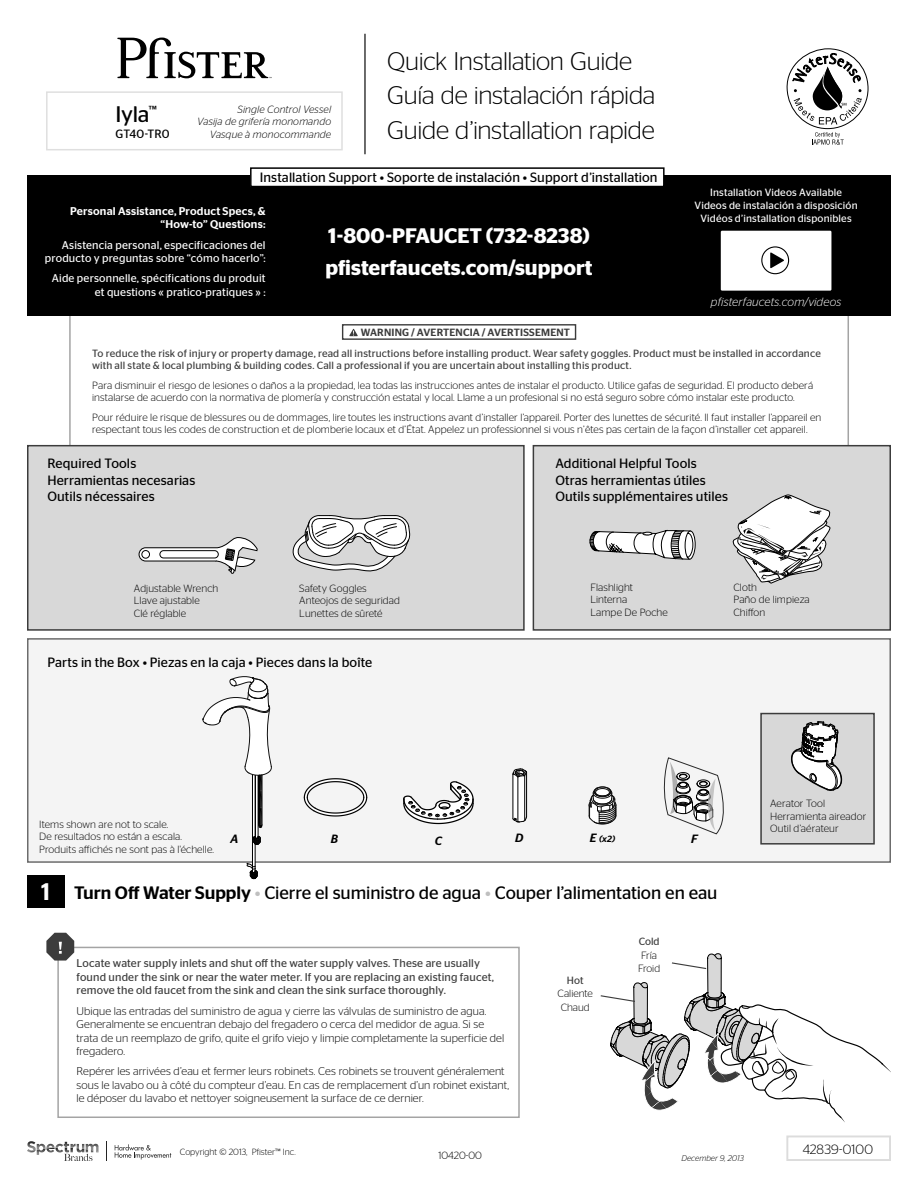
<style>
.page{position:relative;width:918px;height:1188px;background:#fff}
.page>*{position:absolute;margin:0;border:0;box-sizing:border-box;transform-origin:0 0}
.t1{font:300 25.5px "Stag Sans";letter-spacing:-.015em;color:#000}
.t2{font:500 24px "Stag Sans";color:#fff}
.t3{font:22.5px "Stag Sans";color:#000}
.t4{font:600 21px "Stag Sans";color:#fff}
.t5{font:18px "Stag Sans";letter-spacing:-.005em;color:#000}
.t6{font:13.5px/16.2px "Stag Sans";letter-spacing:.005em;color:#000}
.t7{font:300 13.5px "Stag Sans";letter-spacing:.005em;color:#000}
.t8{font:italic 300 12px "Stag Sans";letter-spacing:.01em;color:#fff}
.t9{font:12px "Stag Sans";color:#000}
.t10{font:italic 500 12px "Stag Sans";color:#000}
.t11{font:300 11.25px/13.5px "Stag Sans";letter-spacing:.005em;color:#000}
.t12{font:11.25px/13.5px "Stag Sans";letter-spacing:.01em;color:#3c3c3c}
.t13{font:11.25px/13.5px "Stag Sans";letter-spacing:.015em;color:#fff;text-align:right}
.t14{font:500 11.25px/13.5px "Stag Sans";letter-spacing:.02em;color:#fff;text-align:right}
.t15{font:300 10.5px/12.6px "Stag Sans";letter-spacing:.01em;color:#000}
.t16{font:10.5px/12.6px "Stag Sans";letter-spacing:.015em;color:#3c3c3c}
.t17{font:10.5px/12.6px "Stag Sans";letter-spacing:.015em;color:#fff;text-align:center}
.t18{font:italic 300 10.5px/12.6px "Stag Sans";letter-spacing:.015em;color:#000;text-align:right}
.t19{font:500 10.5px "Stag Sans";letter-spacing:.015em;color:#3c3c3c}
.t20{font:300 9px "Stag Sans";color:#000}
.t21{font:italic 500 9px "Stag Sans";color:#000}
.t22{font:italic 300 8.25px "Stag Sans";color:#000}
.s1{font-size:12px}
.s2{font-weight:500}
.s3{color:#bfbfbf}
</style>
<div class="page">
<div style="left:27px;top:638px;width:864px;height:225px;background:#f4f4f4;border:2px solid #6c6c6c"></div>
<div style="left:57px;top:947px;width:463px;height:171px;background:#fff;border:2px solid #a4a4a4"></div>
<svg style="left:46px;top:933px;width:28px;height:28px"></svg>
<svg style="left:600px;top:953px;width:291px;height:169px"></svg>
<div style="left:27px;top:875px;width:38px;height:32px;background:#000"></div>
<div style="left:786px;top:1136px;width:105px;height:25px;border:2px solid #dcdcdc"></div>
<hr style="left:848px;top:315px;width:1px;height:170px;background:#a4a4a4">
<hr style="left:69px;top:315px;width:2px;height:170px;background:#a4a4a4">
<div style="left:27px;top:445px;width:498px;height:186px;background:#d8d8d8;border:2px solid #3c3c3c"></div>
<div style="left:533px;top:445px;width:358px;height:186px;background:#d8d8d8;border:2px solid #3c3c3c"></div>
<div style="left:27px;top:175px;width:864px;height:141px;background:#000"></div>
<div style="left:721px;top:231px;width:110px;height:60px;background:#fff"></div>
<svg style="left:770px;top:252px;width:14px;height:16px"></svg>
<div style="left:761px;top:246px;width:28px;height:28px;border:1px solid #000;border-radius:50%"></div>
<div style="left:251px;top:168px;width:413px;height:19px;background:#fff"></div>
<div style="left:250px;top:167px;width:415px;height:20px;border:2px solid #000"></div>
<svg style="left:292px;top:515px;width:118px;height:57px"></svg>
<svg style="left:138px;top:537px;width:120px;height:37px"></svg>
<div style="left:342px;top:324px;width:234px;height:16px;background:#fff;border:1px solid #3c3c3c"></div>
<svg style="left:349px;top:329px;width:9px;height:7px"></svg>
<hr style="left:364px;top:34px;width:2px;height:120px;background:#3c3c3c">
<svg style="left:117px;top:38px;width:155px;height:40px"></svg>
<div style="left:46px;top:91px;width:297px;height:59px;border:2px solid #dfdfdf"></div>
<svg style="left:106px;top:1141px;width:1px;height:20px"></svg>
<svg style="left:115px;top:1144px;width:56px;height:16px"></svg>
<svg style="left:27px;top:1141px;width:72px;height:20px"></svg>
<svg style="left:589px;top:530px;width:107px;height:30px"></svg>
<svg style="left:732px;top:495px;width:99px;height:89px"></svg>
<svg style="left:303px;top:778px;width:65px;height:39px"></svg>
<svg style="left:512px;top:768px;width:16px;height:55px"></svg>
<svg style="left:403px;top:781px;width:71px;height:44px"></svg>
<svg style="left:203px;top:676px;width:69px;height:203px"></svg>
<svg style="left:588px;top:786px;width:29px;height:39px"></svg>
<div style="left:760px;top:713px;width:115px;height:132px;background:#d8d8d8;border:2px solid #3c3c3c"></div>
<svg style="left:791px;top:721px;width:52px;height:70px"></svg>
<svg style="left:663px;top:758px;width:61px;height:77px"></svg>
<svg style="left:786px;top:48px;width:83px;height:97px"></svg>
<p class="t1" style="left:387px;top:47px;width:246px">Quick Installation Guide</p>
<p class="t1" style="left:387px;top:81px;width:270px">Guía de instalación rápida</p>
<p class="t3" style="left:116px;top:102px;width:43px">Iyla<sup>™</sup></p>
<p class="t18" style="left:237px;top:102px;width:95px">Single Control Vessel</p>
<p class="t18" style="left:197px;top:115px;width:135px">Vasija de grifería monomando<br>Vasque à monocommande</p>
<p class="t9" style="left:116px;top:127px;width:55px">GT40-TR0</p>
<p class="t1" style="left:387px;top:116px;width:269px">Guide d’installation rapide</p>
<p class="t6" style="left:260px;top:169px;width:399px">Installation Support • Soporte de instalación • Support d’installation</p>
<p class="t14" style="left:70px;top:204px;width:197px">Personal Assistance, Product Specs, &amp; “How-to” Questions:</p>
<p class="t13" style="left:45px;top:238px;width:222px">Asistencia personal, especificaciones del producto y preguntas sobre “cómo hacerlo”:</p>
<p class="t13" style="left:52px;top:272px;width:215px">Aide personnelle, spécifications du produit et questions « pratico-pratiques » :</p>
<p class="t4" style="left:328px;top:224px;width:263px">1-800-PFAUCET (732-8238)</p>
<p class="t4" style="left:325px;top:255px;width:269px">pfisterfaucets.com/support</p>
<p class="t19" style="left:361px;top:326px;width:211px">WARNING / AVERTENCIA / AVERTISSEMENT</p>
<p class="t17" style="left:695px;top:186px;width:165px">Installation Videos Available<br>Videos de instalación a disposición<br>Vidéos d’installation disponibles</p>
<p class="t8" style="left:711px;top:295px;width:132px">pfisterfaucets.com/videos</p>
<p class="t16" style="left:92px;top:347px;width:730px">To reduce the risk of injury or property damage, read all instructions before installing product. Wear safety goggles. Product must be installed in accordance with all state &amp; local plumbing &amp; building codes. Call a professional if you are uncertain about installing this product.</p>
<p class="t15" style="left:92px;top:379px;width:722px">Para disminuir el riesgo de lesiones o daños a la propiedad, lea todas las instrucciones antes de instalar el producto. Utilice gafas de seguridad. El producto deberá instalarse de acuerdo con la normativa de plomería y construcción estatal y local. Llame a un profesional si no está seguro sobre cómo instalar este producto.</p>
<p class="t15" style="left:92px;top:411px;width:731px">Pour réduire le risque de blessures ou de dommages, lire toutes les instructions avant d’installer l’appareil. Porter des lunettes de sécurité. Il faut installer l’appareil en respectant tous les codes de construction et de plomberie locaux et d’État. Appelez un professionnel si vous n’êtes pas certain de la façon d’installer cet appareil.</p>
<p class="t6" style="left:47px;top:456px;width:150px">Required Tools<br>Herramientas necesarias<br>Outils nécessaires</p>
<p class="t6" style="left:555px;top:456px;width:174px">Additional Helpful Tools<br>Otras herramientas útiles<br>Outils supplémentaires utiles</p>
<p class="t15" style="left:134px;top:582px;width:86px">Adjustable Wrench</p>
<p class="t15" style="left:134px;top:594px;width:67px">Llave ajustable</p>
<p class="t15" style="left:134px;top:607px;width:54px">Clé réglable</p>
<p class="t15" style="left:299px;top:582px;width:69px">Safety Goggles</p>
<p class="t15" style="left:299px;top:594px;width:102px">Anteojos de seguridad</p>
<p class="t15" style="left:299px;top:607px;width:85px">Lunettes de sûreté</p>
<p class="t6" style="left:47px;top:654px;width:327px">Parts in the Box • Piezas en la caja • Pieces dans la boîte</p>
<p class="t15" style="left:590px;top:581px;width:44px">Flashlight</p>
<p class="t15" style="left:590px;top:593px;width:38px">Linterna</p>
<p class="t15" style="left:590px;top:606px;width:79px">Lampe De Poche</p>
<p class="t15" style="left:733px;top:581px;width:25px">Cloth</p>
<p class="t15" style="left:733px;top:593px;width:78px">Paño de limpieza</p>
<p class="t15" style="left:733px;top:606px;width:33px">Chiffon</p>
<p class="t15" style="left:39px;top:817px;width:131px">Items shown are not to scale.</p>
<p class="t15" style="left:39px;top:830px;width:144px">De resultados no están a escala.</p>
<p class="t15" style="left:39px;top:843px;width:176px">Produits affichés ne sont pas à l'échelle.</p>
<p class="t10" style="left:231px;top:831px;width:9px">A</p>
<p class="t10" style="left:331px;top:831px;width:9px">B</p>
<p class="t10" style="left:435px;top:834px;width:9px">C</p>
<p class="t10" style="left:515px;top:830px;width:10px">D</p>
<p class="t21" style="left:590px;top:833px;width:27px"><span class="s1">E</span> (x2)</p>
<p class="t10" style="left:691px;top:832px;width:8px">F</p>
<p class="t2" style="left:41px;top:878px;width:11px">1</p>
<p class="t5" style="left:74px;top:882px;width:645px"><span class="s2">Turn Off Water Supply</span> <span class="s3">•</span> Cierre el suministro de agua <span class="s3">•</span> Couper l’alimentation en eau</p>
<p class="t12" style="left:76px;top:957px;width:419px">Locate water supply inlets and shut off the water supply valves. These are usually found under the sink or near the water meter. If you are replacing an existing faucet, remove the old faucet from the sink and clean the sink surface thoroughly.</p>
<p class="t11" style="left:76px;top:1004px;width:429px">Ubique las entradas del suministro de agua y cierre las válvulas de suministro de agua.<br>Generalmente se encuentran debajo del fregadero o cerca del medidor de agua. Si se trata de un reemplazo de grifo, quite el grifo viejo y limpie completamente la superficie del fregadero.</p>
<p class="t11" style="left:76px;top:1065px;width:434px">Repérer les arrivées d’eau et fermer leurs robinets. Ces robinets se trouvent généralement sous le lavabo ou à côté du compteur d’eau. En cas de remplacement d’un robinet existant, le déposer du lavabo et nettoyer soigneusement la surface de ce dernier.</p>
<p class="t16" style="left:567px;top:974px;width:18px">Hot</p>
<p class="t15" style="left:558px;top:987px;width:37px">Caliente</p>
<p class="t15" style="left:561px;top:1001px;width:31px">Chaud</p>
<p class="t16" style="left:639px;top:935px;width:22px">Cold</p>
<p class="t15" style="left:641px;top:948px;width:17px">Fría</p>
<p class="t15" style="left:638px;top:962px;width:24px">Froid</p>
<p class="t15" style="left:770px;top:797px;width:57px">Aerator Tool</p>
<p class="t15" style="left:770px;top:810px;width:98px">Herramienta aireador</p>
<p class="t15" style="left:770px;top:822px;width:70px">Outil d’aérateur</p>
<p class="t20" style="left:180px;top:1147px;width:117px">Copyright © 2013, Pfister™ Inc.</p>
<p class="t15" style="left:438px;top:1149px;width:45px">10420-00</p>
<p class="t22" style="left:682px;top:1154px;width:64px">December 9, 2013</p>
<p class="t7" style="left:803px;top:1142px;width:72px">42839-0100</p>
</div>
